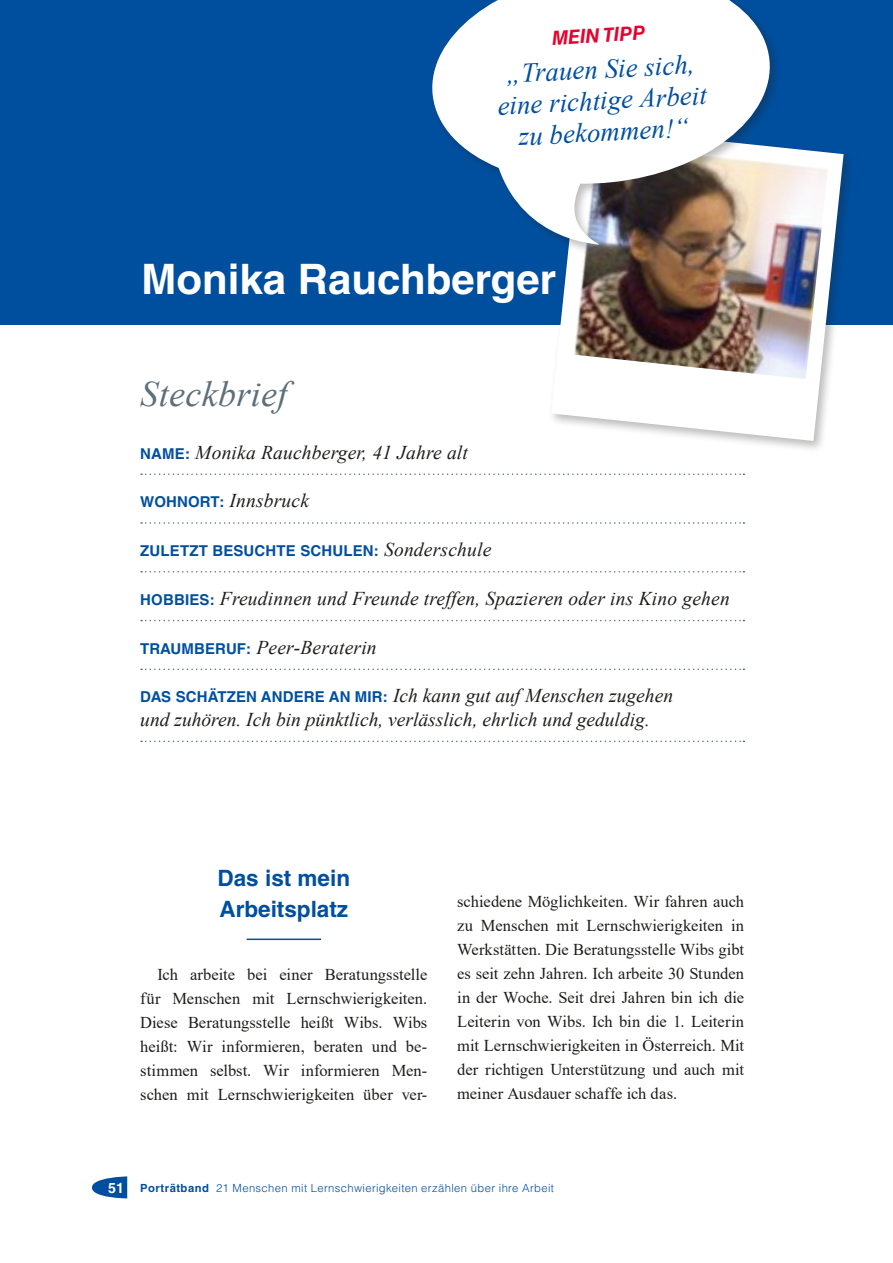
<style>
.page{position:relative;width:893px;height:1263px;background:#fff}
.page>*{position:absolute;margin:0;border:0;box-sizing:border-box;transform-origin:0 0}
.Absatzformat_2{font:700 42px "Helvetica LT Std";color:#fff}
.Absatzformat_1{font:italic 36px "Times New Roman";letter-spacing:.01em;color:#5d6f79}
.adresse{font:italic 27px/31.5px "Times New Roman";color:#004f9f;text-align:center}
.txt_hl2{font:700 22.5px/31.5px "Helvetica LT Std";color:#004f9f}
.Absatzformat_1-2{font:italic 19.5px/23.2px "Times New Roman";letter-spacing:.01em;color:#1d1d1b}
.adresse-2{font:italic 700 19.5px "Helvetica LT Std";color:#e4032e}
.fließtxt{font:16.5px/24px "Times New Roman";color:#1d1d1b;text-align:justify}
.Absatzformat_1-3{font:700 15px "Helvetica LT Std";letter-spacing:.01em;color:#004f9f}
.t1{font:300 11.25px "Helvetica LT Std";letter-spacing:.03em;color:#004f9f}
.s1{font-family:"Helvetica LT Std";font-weight:700;font-style:normal;font-size:15px;color:#004f9f}
.s2{font-family:"Times New Roman";font-weight:400;font-style:italic;font-size:19.5px;color:#1d1d1b}
.s3{font-weight:700;font-size:14.25px;color:#fff}
.s4{font-weight:700}
</style>
<div class="page">
<svg style="left:92px;top:1176px;width:35px;height:22px"></svg>
<div style="left:0;top:0;width:893px;height:325px;background:#004f9f"></div>
<div style="left:548px;top:123px;width:307px;height:330px;background:#1d1d1b;opacity:.3"></div>
<svg style="left:551px;top:127px;width:293px;height:314px"></svg>
<img style="left:574px;top:144px;width:254px;height:235px">
<div style="left:429px;top:0;width:353px;height:256px;background:#1d1d1b;opacity:.3"></div>
<svg style="left:429px;top:0;width:346px;height:244px;fill:#fff"></svg>
<hr style="left:247px;top:938px;width:74px;height:2px;background:#004f9f">
<svg style="left:141px;top:473px;width:603px;height:2px"></svg>
<svg style="left:141px;top:522px;width:603px;height:2px"></svg>
<svg style="left:141px;top:571px;width:603px;height:1px"></svg>
<svg style="left:141px;top:620px;width:603px;height:1px"></svg>
<svg style="left:141px;top:668px;width:603px;height:2px"></svg>
<svg style="left:141px;top:741px;width:603px;height:1px"></svg>
<p class="adresse-2" style="left:551px;top:26px;width:95px;rotate:-3deg">MEIN TIPP</p>
<p class="adresse" style="left:495px;top:58px;width:211px;rotate:-3deg">„Trauen Sie sich, eine richtige Arbeit zu bekommen!“</p>
<p class="Absatzformat_2" style="left:141px;top:254px;width:416px">Monika Rauchberger</p>
<p class="Absatzformat_1" style="left:140px;top:369px;width:149px">Steckbrief</p>
<p class="Absatzformat_1-2" style="left:140px;top:440px;width:329px"><span class="s1">NAME:</span> Monika Rauchberger, 41 Jahre alt</p>
<p class="Absatzformat_1-2" style="left:140px;top:489px;width:170px"><span class="s1">WOHNORT:</span> Innsbruck</p>
<p class="Absatzformat_1-3" style="left:140px;top:542px;width:353px">ZULETZT BESUCHTE SCHULEN: <span class="s2">Sonderschule</span></p>
<p class="Absatzformat_1-2" style="left:140px;top:586px;width:591px"><span class="s1">HOBBIES:</span> Freudinnen und Freunde treffen, Spazieren oder ins Kino gehen</p>
<p class="Absatzformat_1-2" style="left:140px;top:635px;width:238px"><span class="s1">TRAUMBERUF:</span> Peer-Beraterin</p>
<p class="Absatzformat_1-2" style="left:140px;top:684px;width:534px"><span class="s1">DAS SCHÄTZEN ANDERE AN MIR:</span> Ich kann gut auf Menschen zugehen und zuhören. Ich bin pünktlich, verlässlich, ehrlich und geduldig.</p>
<p class="txt_hl2" style="left:218px;top:861px;width:134px">Das ist mein<br>Arbeitsplatz</p>
<p class="fließtxt" style="left:140px;top:961px;width:289px;text-indent:17px">Ich arbeite bei einer Beratungsstelle für Menschen mit Lernschwierigkeiten.<br>Diese Beratungsstelle heißt Wibs. Wibs heißt: Wir informieren, beraten und be&shy;stimmen selbst. Wir informieren Men&shy;schen mit Lernschwierigkeiten über ver-</p>
<p class="fließtxt" style="left:457px;top:889px;width:289px">schiedene Möglichkeiten. Wir fahren auch zu Menschen mit Lernschwierigkeiten in Werkstätten. Die Beratungsstelle Wibs gibt es seit zehn Jahren. Ich arbeite 30 Stunden in der Woche. Seit drei Jahren bin ich die Leiterin von Wibs. Ich bin die 1. Leiterin mit Lernschwierigkeiten in Österreich. Mit der richtigen Unterstützung und auch mit meiner Ausdauer schaffe ich das.</p>
<p class="t1" style="left:108px;top:1180px;width:447px"><span class="s3">51</span> <span class="s4">Porträtband</span> 21 Menschen mit Lernschwierigkeiten erzählen über ihre Arbeit</p>
</div>
